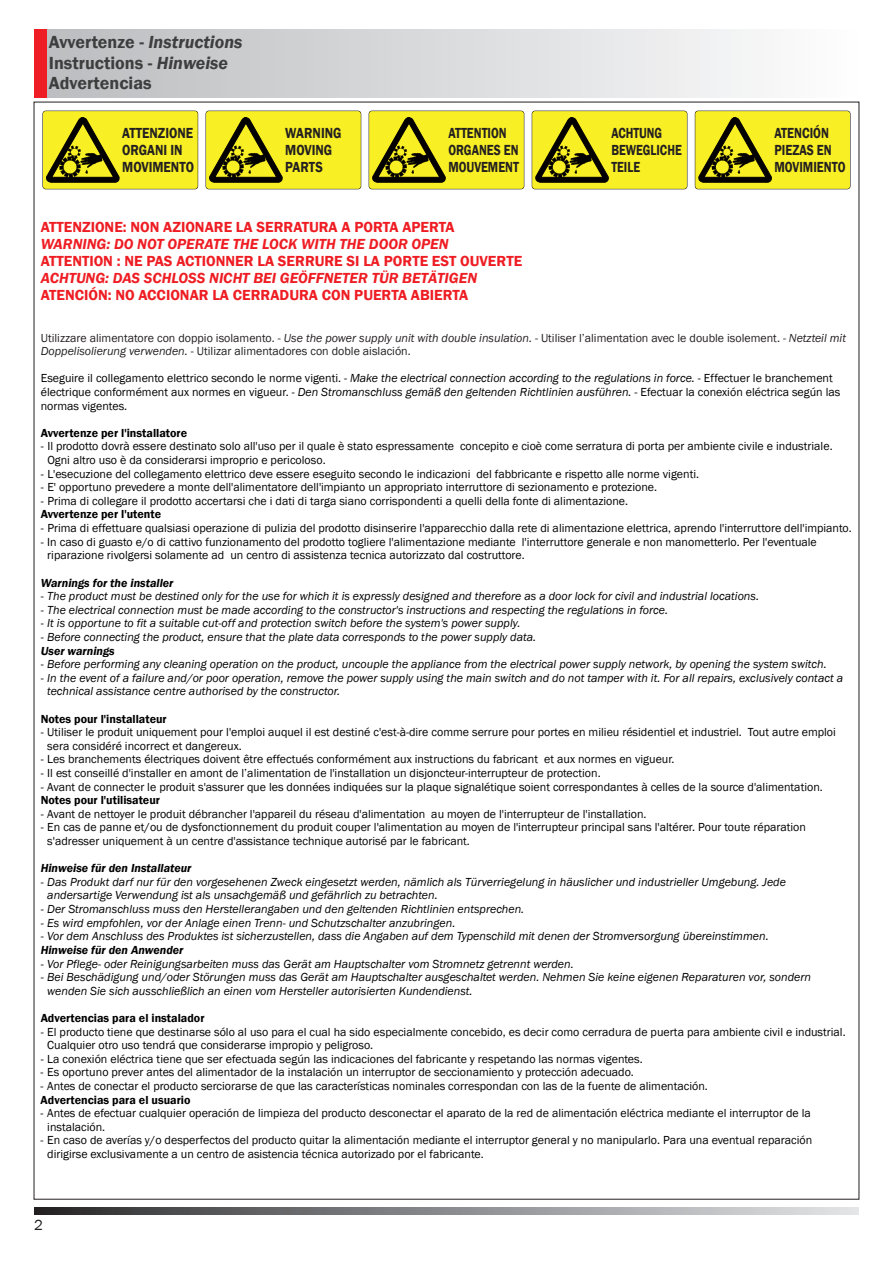
<style>
.page{position:relative;width:893px;height:1263px;background:#fff}
.page>*{position:absolute;margin:0;border:0;box-sizing:border-box;transform-origin:0 0}
.t1{font:600 18px/20.4px "Franklin Gothic";color:#3e3e3f}
.t2{font:600 15px "Franklin Gothic";color:#ee1d23}
.t3{font:italic 600 15px "Franklin Gothic";color:#ee1d23}
.t4{font:600 15px/17px "Franklin Gothic";color:#231f20;scale:.81 1}
.t5{font:600 15px/17px "Franklin Gothic";color:#231f20;scale:.86 1}
.t6{font:600 15px/17px "Franklin Gothic";color:#231f20;scale:.79 1}
.t7{font:15px "Franklin Gothic";color:#231f20}
.t8{font:12px/13.6px "Franklin Gothic";color:#000002}
.t9{font:italic 12px/13.6px "Franklin Gothic";color:#000002}
.t10{font:12px/13.6px "Franklin Gothic";color:#231f20}
.t11{font:600 12px "Franklin Gothic";color:#000002}
.t12{font:italic 600 12px "Franklin Gothic";color:#000002}
.s1{font-style:italic}
</style>
<div class="page">
<div style="left:47px;top:30px;width:812px;height:68px;background:linear-gradient(to right,#bbbdbf,#fdfdfe)"></div>
<svg style="left:34px;top:1208px;width:825px;height:7px;background:#87888b"></svg>
<div style="left:43px;top:111px;width:155px;height:78px;background:#f8ef24;border-radius:3px"></div>
<svg style="left:46px;top:117px;width:73px;height:66px"></svg>
<div style="left:206px;top:111px;width:155px;height:78px;background:#f8ef24;border-radius:3px"></div>
<svg style="left:209px;top:117px;width:74px;height:66px"></svg>
<div style="left:369px;top:111px;width:155px;height:78px;background:#f8ef24;border-radius:3px"></div>
<svg style="left:372px;top:117px;width:74px;height:66px"></svg>
<div style="left:532px;top:111px;width:155px;height:78px;background:#f8ef24;border-radius:3px"></div>
<svg style="left:535px;top:117px;width:74px;height:66px"></svg>
<div style="left:695px;top:111px;width:155px;height:78px;background:#f8ef24;border-radius:3px"></div>
<svg style="left:698px;top:117px;width:74px;height:66px"></svg>
<div style="left:34px;top:30px;width:13px;height:68px;background:#ee1d23"></div>
<h1 class="t1" style="left:49px;top:34px;width:195px">Avvertenze - <span class="s1">Instructions<br></span>Instructions - <span class="s1">Hinweise<br></span>Advertencias</h1>
<p class="t5" style="left:122px;top:126px;width:85px">ATTENZIONE<br>ORGANI IN<br>MOVIMENTO</p>
<p class="t5" style="left:285px;top:126px;width:67px">WARNING<br>MOVING<br>PARTS</p>
<p class="t4" style="left:448px;top:126px;width:89px">ATTENTION<br>ORGANES EN<br>MOUVEMENT</p>
<p class="t6" style="left:611px;top:126px;width:91px">ACHTUNG<br>BEWEGLICHE<br>TEILE</p>
<p class="t4" style="left:774px;top:126px;width:89px">ATENCIÓN<br>PIEZAS EN<br>MOVIMIENTO</p>
<p class="t2" style="left:41px;top:222px;width:415px">ATTENZIONE: NON AZIONARE LA SERRATURA A PORTA APERTA</p>
<p class="t3" style="left:41px;top:239px;width:409px">WARNING: DO NOT OPERATE THE LOCK WITH THE DOOR OPEN</p>
<p class="t2" style="left:41px;top:256px;width:483px">ATTENTION : NE PAS ACTIONNER LA SERRURE SI LA PORTE EST OUVERTE</p>
<p class="t3" style="left:41px;top:273px;width:438px">ACHTUNG: DAS SCHLOSS NICHT BEI GEÖFFNETER TÜR BETÄTIGEN</p>
<p class="t2" style="left:41px;top:290px;width:429px">ATENCIÓN: NO ACCIONAR LA CERRADURA CON PUERTA ABIERTA</p>
<p class="t10" style="left:41px;top:332px;width:807px">Utilizzare alimentatore con doppio isolamento. - <span class="s1">Use the power supply unit with double insulation. -</span> Utiliser l’alimentation avec le double isolement. - <span class="s1">Netzteil mit<br>Doppelisolierung verwenden. -</span> Utilizar alimentadores con doble aislación.</p>
<p class="t8" style="left:41px;top:372px;width:801px">Eseguire il collegamento elettrico secondo le norme vigenti. - <span class="s1">Make the electrical connection according to the regulations in force. -</span> Effectuer le branchement électrique conformément aux normes en vigueur. - <span class="s1">Den Stromanschluss gemäß den geltenden Richtlinien ausführen. -</span> Efectuar la conexión eléctrica según las normas vigentes.</p>
<p class="t11" style="left:41px;top:428px;width:148px">Avvertenze per l'installatore</p>
<p class="t8" style="left:47px;top:441px;width:787px;text-indent:-7px">- Il prodotto dovrà essere destinato solo all'uso per il quale è stato espressamente concepito e cioè come serratura di porta per ambiente civile e industriale.<br>Ogni altro uso è da considerarsi improprio e pericoloso.</p>
<p class="t8" style="left:41px;top:468px;width:660px">- L'esecuzione del collegamento elettrico deve essere eseguito secondo le indicazioni del fabbricante e rispetto alle norme vigenti.</p>
<p class="t8" style="left:41px;top:481px;width:618px">- E' opportuno prevedere a monte dell'alimentatore dell'impianto un appropriato interruttore di sezionamento e protezione.</p>
<p class="t8" style="left:41px;top:495px;width:589px">- Prima di collegare il prodotto accertarsi che i dati di targa siano corrispondenti a quelli della fonte di alimentazione.</p>
<p class="t11" style="left:41px;top:510px;width:122px">Avvertenze per l'utente</p>
<p class="t8" style="left:41px;top:522px;width:813px">- Prima di effettuare qualsiasi operazione di pulizia del prodotto disinserire l'apparecchio dalla rete di alimentazione elettrica, aprendo l'interruttore dell'impianto.</p>
<p class="t8" style="left:47px;top:536px;width:771px;text-indent:-7px">- In caso di guasto e/o di cattivo funzionamento del prodotto togliere l'alimentazione mediante l'interruttore generale e non manometterlo. Per l'eventuale riparazione rivolgersi solamente ad un centro di assistenza tecnica autorizzato dal costruttore.</p>
<p class="t12" style="left:41px;top:578px;width:134px">Warnings for the installer</p>
<p class="t9" style="left:41px;top:590px;width:720px">- The product must be destined only for the use for which it is expressly designed and therefore as a door lock for civil and industrial locations.</p>
<p class="t9" style="left:41px;top:604px;width:629px">- The electrical connection must be made according to the constructor's instructions and respecting the regulations in force.</p>
<p class="t9" style="left:41px;top:617px;width:481px">- It is opportune to fit a suitable cut-off and protection switch before the system's power supply.</p>
<p class="t9" style="left:41px;top:631px;width:497px">- Before connecting the product, ensure that the plate data corresponds to the power supply data.</p>
<p class="t12" style="left:41px;top:646px;width:76px">User warnings</p>
<p class="t9" style="left:41px;top:658px;width:787px">- Before performing any cleaning operation on the product, uncouple the appliance from the electrical power supply network, by opening the system switch.</p>
<p class="t9" style="left:47px;top:672px;width:797px;text-indent:-7px">- In the event of a failure and/or poor operation, remove the power supply using the main switch and do not tamper with it. For all repairs, exclusively contact a technical assistan ce centre authorised by the constructor.</p>
<p class="t11" style="left:41px;top:714px;width:128px">Notes pour l'installateur</p>
<p class="t8" style="left:47px;top:726px;width:790px;text-indent:-7px">- Utiliser le produit uniquement pour l'emploi auquel il est destiné c'est-à-dire comme serrure pour portes en milieu résidentiel et industriel. Tout autre emploi sera considéré incorrect et dangereux.</p>
<p class="t8" style="left:41px;top:753px;width:635px">- Les branchements électriques doivent être effectués conformément aux instructions du fabricant et aux normes en vigueur.</p>
<p class="t8" style="left:41px;top:767px;width:561px">- Il est conseillé d'installer en amont de l’alimentation de l'installation un disjoncteur-interrupteur de protection.</p>
<p class="t8" style="left:41px;top:781px;width:784px">- Avant de connecter le produit s'assurer que les données indiquées sur la plaque signalétique soient correspondantes à celles de la source d'alimentation.</p>
<p class="t11" style="left:41px;top:796px;width:121px">Notes pour l'utilisateur</p>
<p class="t8" style="left:41px;top:808px;width:607px">- Avant de nettoyer le produit débrancher l'appareil du réseau d'alimentation au moyen de l'interrupteur de l'installation.</p>
<p class="t8" style="left:47px;top:821px;width:760px;text-indent:-7px">- En cas de panne et/ou de dysfonctionnement du produit couper l'alimentation au moyen de l'interrupteur principal sans l'altérer. Pour toute réparation s'adresser uniquement à un centre d'assistance technique autorisé par le fabricant.</p>
<p class="t12" style="left:41px;top:864px;width:152px">Hinweise für den Installateur</p>
<p class="t9" style="left:47px;top:876px;width:740px;text-indent:-7px">- Das Produkt darf nur für den vorgesehenen Zweck eingesetzt werden, nämlich als Türverriegelung in häuslicher und industrieller Umgebung. Jede andersartige Verwendung ist als unsachgemäß und gefährlich zu betrachten.</p>
<p class="t9" style="left:41px;top:903px;width:485px">- Der Stromanschluss muss den Herstellerangaben und den geltenden Richtlinien entsprechen.</p>
<p class="t9" style="left:41px;top:917px;width:416px">- Es wird empfohlen, vor der Anlage einen Trenn- und Schutzschalter anzubringen.</p>
<p class="t9" style="left:41px;top:930px;width:729px">- Vor dem Anschluss des Produktes ist sicherzustellen, dass die Angaben auf dem Typenschild mit denen der Stromversorgung übereinstimmen.</p>
<p class="t12" style="left:41px;top:945px;width:144px">Hinweise für den Anwender</p>
<p class="t9" style="left:41px;top:958px;width:535px">- Vor Pflege- oder Reinigungsarbeiten muss das Gerät am Hauptschalter vom Stromnetz getrennt werden.</p>
<p class="t9" style="left:47px;top:971px;width:765px;text-indent:-7px">- Bei Beschädigung und/oder Störungen muss das Gerät am Hauptschalter ausgeschaltet werden. Nehmen Sie keine eigenen Reparaturen vor, sondern wenden Sie sich ausschließlich an einen vom Hersteller autorisierten Kundendienst.</p>
<p class="t11" style="left:41px;top:1013px;width:165px">Advertencias para el instalador</p>
<p class="t8" style="left:47px;top:1026px;width:800px;text-indent:-7px">- El producto tiene que destinarse sólo al uso para el cual ha sido especialmente concebido, es decir como cerradura de puerta para ambiente civil e industrial.<br>Cualquier otro uso tendrá que considerarse impropio y peligroso.</p>
<p class="t8" style="left:41px;top:1053px;width:603px">- La conexión eléctrica tiene que ser efectuada según las indicaciones del fabricante y respetando las normas vigentes.</p>
<p class="t8" style="left:41px;top:1066px;width:595px">- Es oportuno prever antes del alimentador de la instalación un interruptor de seccionamiento y protección adecuado.</p>
<p class="t8" style="left:41px;top:1080px;width:669px">- Antes de conectar el producto serciorarse de que las características nominales correspondan con las de la fuente de alimentación.</p>
<p class="t11" style="left:41px;top:1095px;width:151px">Advertencias para el usuario</p>
<p class="t8" style="left:47px;top:1107px;width:765px;text-indent:-7px">- Antes de efectuar cualquier operación de limpieza del producto desconectar el aparato de la red de alimentación eléctrica mediante el interruptor de la instalación.</p>
<p class="t8" style="left:47px;top:1134px;width:767px;text-indent:-7px">- En caso de averías y/o desperfectos del producto quitar la alimentación mediante el interruptor general y no manipularlo. Para una eventual reparación dirigir se exclusivamente a un centro de asistencia técnica autorizado por el fabricante.</p>
<p class="t7" style="left:34px;top:1219px;width:10px">2</p>
</div>
